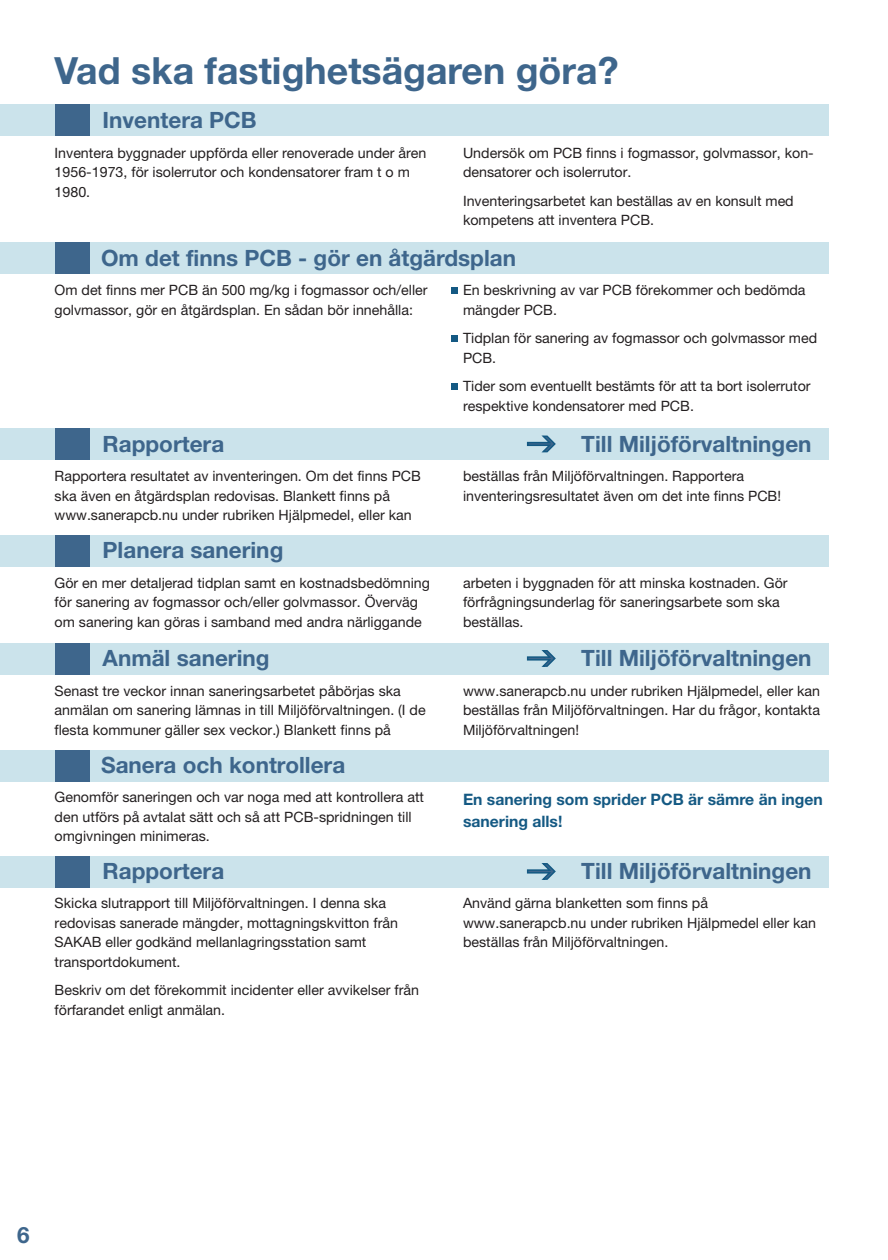
<style>
.page{position:relative;width:888px;height:1260px;background:#fff}
.page>*{position:absolute;margin:0;border:0;box-sizing:border-box;transform-origin:0 0}
.t1{font:700 37.5px "Helvetica Neue";color:#3e668c}
.t2{font:700 22.5px "Helvetica Neue";color:#3e668c}
.t3{font:700 15.75px/22.5px "Helvetica Neue";color:#145983}
.t4{font:14.25px/19.5px "Helvetica Neue";color:#231f20}
</style>
<div class="page">
<div style="left:0;top:428px;width:829px;height:32px;background:#cbe3eb"></div>
<div style="left:0;top:242px;width:829px;height:32px;background:#cbe3eb"></div>
<div style="left:0;top:104px;width:829px;height:32px;background:#cbe3eb"></div>
<div style="left:55px;top:104px;width:34px;height:32px;background:#3e668c"></div>
<div style="left:55px;top:242px;width:34px;height:32px;background:#3e668c"></div>
<div style="left:55px;top:428px;width:34px;height:32px;background:#3e668c"></div>
<div style="left:0;top:535px;width:829px;height:32px;background:#cbe3eb"></div>
<div style="left:55px;top:535px;width:34px;height:32px;background:#3e668c"></div>
<div style="left:0;top:750px;width:829px;height:32px;background:#cbe3eb"></div>
<div style="left:55px;top:750px;width:34px;height:32px;background:#3e668c"></div>
<div style="left:0;top:856px;width:829px;height:32px;background:#cbe3eb"></div>
<div style="left:55px;top:856px;width:34px;height:32px;background:#3e668c"></div>
<div style="left:0;top:643px;width:829px;height:32px;background:#cbe3eb"></div>
<div style="left:55px;top:643px;width:34px;height:32px;background:#3e668c"></div>
<div style="left:451px;top:287px;width:6px;height:7px;background:#145983"></div>
<div style="left:451px;top:335px;width:6px;height:7px;background:#145983"></div>
<div style="left:451px;top:383px;width:6px;height:7px;background:#145983"></div>
<p class="t1" style="left:55px;top:48px;width:565px">Vad ska fastighetsägaren göra?</p>
<p class="t2" style="left:103px;top:106px;width:156px">Inventera PCB</p>
<p class="t4" style="left:55px;top:143px;width:373px">Inventera byggnader uppförda eller renoverade under åren<br>1956-1973, för isolerrutor och kondensatorer fram t o m<br>1980.</p>
<p class="t4" style="left:463px;top:143px;width:352px">Undersök om PCB finns i fogmassor, golvmassor, kon&shy;densatorer och isolerrutor.</p>
<p class="t4" style="left:463px;top:191px;width:332px">Inventeringsarbetet kan beställas av en konsult med kompetens att inventera PCB.</p>
<p class="t2" style="left:101px;top:244px;width:416px">Om det finns PCB - gör en åtgärdsplan</p>
<p class="t4" style="left:55px;top:280px;width:374px">Om det finns mer PCB än 500 mg/kg i fogmassor och/eller golvmassor, gör en åtgärdsplan. En sådan bör innehålla:</p>
<p class="t4" style="left:463px;top:280px;width:344px">En beskrivning av var PCB förekommer och bedömda mängder PCB.</p>
<p class="t4" style="left:463px;top:328px;width:356px">Tidplan för sanering av fogmassor och golvmassor med<br>PCB.</p>
<p class="t4" style="left:463px;top:376px;width:349px">Tider som eventuellt bestämts för att ta bort isolerrutor respektive kondensatorer med PCB.</p>
<p class="t2" style="left:103px;top:430px;width:123px">Rapportera</p>
<p class="t2" style="left:581px;top:430px;width:232px">Till Miljöförvaltningen</p>
<p class="t4" style="left:55px;top:466px;width:368px">Rapportera resultatet av inventeringen. Om det finns PCB ska även en åtgärdsplan redovisas. Blankett finns på www.sanerapcb.nu under rubriken Hjälpmedel, eller kan</p>
<p class="t4" style="left:463px;top:466px;width:320px">beställas från Miljöförvaltningen. Rapportera inventeringsresultatet även om det inte finns PCB!</p>
<p class="t2" style="left:103px;top:536px;width:182px">Planera sanering</p>
<p class="t4" style="left:55px;top:573px;width:377px">Gör en mer detaljerad tidplan samt en kostnadsbedömning för sanering av fogmassor och/eller golvmassor. Överväg om sanering kan göras i samband med andra närliggande</p>
<p class="t4" style="left:463px;top:573px;width:326px">arbeten i byggnaden för att minska kostnaden. Gör förfrågningsunderlag för saneringsarbete som ska beställas.</p>
<p class="t2" style="left:103px;top:644px;width:169px">Anmäl sanering</p>
<p class="t2" style="left:581px;top:644px;width:232px">Till Miljöförvaltningen</p>
<p class="t4" style="left:55px;top:681px;width:373px">Senast tre veckor innan saneringsarbetet påbörjas ska anmälan om sanering lämnas in till Miljöförvaltningen. (I de flesta kommuner gäller sex veckor.) Blankett finns på</p>
<p class="t4" style="left:463px;top:681px;width:359px;text-align:justify">www.sanerapcb.nu under rubriken Hjälpmedel, eller kan beställas från Miljöförvaltningen. Har du frågor, kontakta Miljöförvaltningen!</p>
<p class="t2" style="left:101px;top:751px;width:246px">Sanera och kontrollera</p>
<p class="t4" style="left:55px;top:787px;width:371px">Genomför saneringen och var noga med att kontrollera att den utförs på avtalat sätt och så att PCB-spridningen till omgivningen minimeras.</p>
<p class="t3" style="left:463px;top:787px;width:361px">En sanering som sprider PCB är sämre än ingen sanering alls!</p>
<p class="t2" style="left:103px;top:857px;width:123px">Rapportera</p>
<p class="t2" style="left:581px;top:857px;width:232px">Till Miljöförvaltningen</p>
<p class="t4" style="left:55px;top:893px;width:345px">Skicka slutrapport till Miljöförvaltningen. I denna ska redovisas sanerade mängder, mottagningskvitton från SAKAB eller godkänd mellanlagringsstation samt transportdokument.</p>
<p class="t4" style="left:55px;top:980px;width:366px">Beskriv om det förekommit incidenter eller avvikelser från förfarandet enligt anmälan.</p>
<p class="t4" style="left:463px;top:893px;width:355px">Använd gärna blanketten som finns på www.sanerapcb.nu under rubriken Hjälpmedel eller kan beställas från Miljöförvaltningen.</p>
<p class="t2" style="left:17px;top:1221px;width:14px">6</p>
</div>
